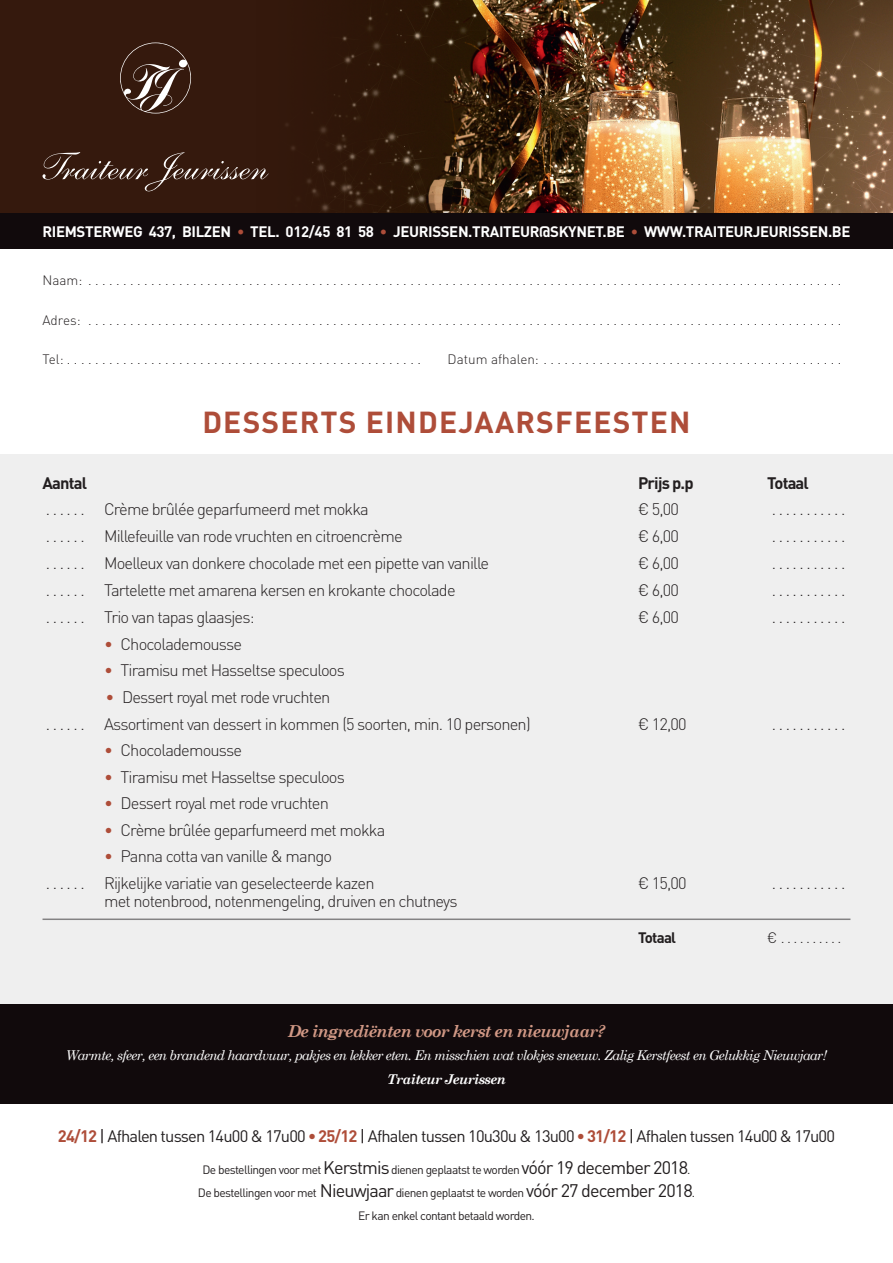
<style>
.page{position:relative;width:893px;height:1263px;background:#fff}
.page>*{position:absolute;margin:0;border:0;box-sizing:border-box;transform-origin:0 0}
.t1{font:700 30px "DIN";letter-spacing:.04em;color:#ae4d39}
.t2{font:300 16.5px "DIN";letter-spacing:-.05em;color:#231f20}
.t3{font:16.5px "DIN";letter-spacing:-.05em;color:#231f20}
.t4{font:italic 700 16.5px "Century Schoolbook";letter-spacing:-.05em;color:#d19885}
.t5{font:700 16.5px "DIN";letter-spacing:-.05em;color:#231f20}
.t6{font:700 15px "DIN";letter-spacing:-.025em;color:#fff}
.t7{font:300 15px "DIN";color:#231f20}
.t8{font:700 15px "DIN";letter-spacing:-.05em;color:#231f20}
.t9{font:300 13.5px "DIN";color:#231f20}
.t10{font:italic 13.5px "Century Schoolbook";letter-spacing:-.05em;color:#fff}
.t11{font:italic 700 13.5px "Century Schoolbook";letter-spacing:-.05em;color:#fff}
.t12{font:12px "DIN";letter-spacing:-.05em;color:#231f20}
.s1{color:#ae4d39}
.s2{font-weight:700;color:#ae4d39}
.s3{color:#110a0c}
.s4{font-size:18px}
</style>
<div class="page">
<div style="left:0;top:0;width:893px;height:249px;background:#110a0c"></div>
<div style="left:0;top:0;width:893px;height:213px;background:#35190d"></div>
<img style="left:286px;top:0;width:607px;height:213px">
<svg style="left:120px;top:43px;width:71px;height:70px"></svg>
<svg style="left:43px;top:152px;width:226px;height:39px"></svg>
<div style="left:0;top:1003px;width:893px;height:101px;background:#110a0c"></div>
<div style="left:0;top:454px;width:893px;height:549px;background:#efefef"></div>
<hr style="left:43px;top:918px;width:807px;height:2px;background:#838283">
<p class="t6" style="left:43px;top:222px;width:809px">RIEMSTERWEG 437, BILZEN <span class="s1">•</span> TEL. 012/45 81 58 <span class="s1">•</span> JEURISSEN.TRAITEUR@SKYNET.BE <span class="s1">•</span> WWW.TRAITEURJEURISSEN.BE</p>
<p class="t9" style="left:43px;top:272px;width:800px">Naam: . . . . . . . . . . . . . . . . . . . . . . . . . . . . . . . . . . . . . . . . . . . . . . . . . . . . . . . . . . . . . . . . . . . . . . . . . . . . . . . . . . . . . . . . . . . . . . . . . . . . . . . . . . . .</p>
<p class="t9" style="left:43px;top:312px;width:800px">Adres: . . . . . . . . . . . . . . . . . . . . . . . . . . . . . . . . . . . . . . . . . . . . . . . . . . . . . . . . . . . . . . . . . . . . . . . . . . . . . . . . . . . . . . . . . . . . . . . . . . . . . . . . . . . .</p>
<p class="t9" style="left:43px;top:351px;width:380px">Tel: . . . . . . . . . . . . . . . . . . . . . . . . . . . . . . . . . . . . . . . . . . . . . . . . . . .</p>
<p class="t9" style="left:448px;top:351px;width:395px">Datum afhalen: . . . . . . . . . . . . . . . . . . . . . . . . . . . . . . . . . . . . . . . . . . .</p>
<p class="t1" style="left:202px;top:403px;width:490px">DESSERTS EINDEJAARSFEESTEN</p>
<p class="t5" style="left:43px;top:472px;width:46px">Aantal</p>
<p class="t5" style="left:638px;top:472px;width:57px">Prijs p.p</p>
<p class="t5" style="left:767px;top:472px;width:43px">Totaal</p>
<p class="t2" style="left:46px;top:499px;width:37px">......</p>
<p class="t2" style="left:104px;top:499px;width:266px">Crème brûlée geparfumeerd met mokka</p>
<p class="t2" style="left:638px;top:499px;width:42px">€ 5,00</p>
<p class="t2" style="left:772px;top:499px;width:68px">. . . . . . . . . .</p>
<p class="t2" style="left:46px;top:526px;width:37px">......</p>
<p class="t2" style="left:104px;top:526px;width:300px">Millefeuille van rode vruchten en citroencrème</p>
<p class="t2" style="left:638px;top:526px;width:42px">€ 6,00</p>
<p class="t2" style="left:772px;top:526px;width:68px">. . . . . . . . . .</p>
<p class="t2" style="left:46px;top:553px;width:37px">......</p>
<p class="t2" style="left:104px;top:553px;width:387px">Moelleux van donkere chocolade met een pipette van vanille</p>
<p class="t2" style="left:638px;top:553px;width:42px">€ 6,00</p>
<p class="t2" style="left:772px;top:553px;width:68px">. . . . . . . . . .</p>
<p class="t2" style="left:46px;top:580px;width:37px">......</p>
<p class="t2" style="left:104px;top:580px;width:353px">Tartelette met amarena kersen en krokante chocolade</p>
<p class="t2" style="left:638px;top:580px;width:42px">€ 6,00</p>
<p class="t2" style="left:772px;top:580px;width:68px">. . . . . . . . . .</p>
<p class="t2" style="left:46px;top:607px;width:37px">......</p>
<p class="t2" style="left:104px;top:607px;width:152px">Trio van tapas glaasjes:</p>
<p class="t2" style="left:638px;top:607px;width:42px">€ 6,00</p>
<p class="t2" style="left:772px;top:607px;width:68px">. . . . . . . . . .</p>
<p class="t2" style="left:104px;top:633px;width:140px"><span class="s1">•</span> Chocolademousse</p>
<p class="t2" style="left:104px;top:660px;width:242px"><span class="s1">•</span> Tiramisu met Hasseltse speculoos</p>
<p class="t2" style="left:106px;top:686px;width:226px"><span class="s1">•</span> Dessert royal met rode vruchten</p>
<p class="t2" style="left:46px;top:713px;width:37px">......</p>
<p class="t2" style="left:104px;top:713px;width:428px">Assortiment van dessert in kommen (5 soorten, min. 10 personen)</p>
<p class="t2" style="left:638px;top:713px;width:50px">€ 12,00</p>
<p class="t2" style="left:772px;top:713px;width:68px">. . . . . . . . . .</p>
<p class="t2" style="left:104px;top:740px;width:140px"><span class="s1">•</span> Chocolademousse</p>
<p class="t2" style="left:104px;top:766px;width:242px"><span class="s1">•</span> Tiramisu met Hasseltse speculoos</p>
<p class="t2" style="left:104px;top:793px;width:226px"><span class="s1">•</span> Dessert royal met rode vruchten</p>
<p class="t2" style="left:104px;top:819px;width:283px"><span class="s1">•</span> Crème brûlée geparfumeerd met mokka</p>
<p class="t2" style="left:104px;top:846px;width:230px"><span class="s1">•</span> Panna cotta van vanille &amp; mango</p>
<p class="t2" style="left:46px;top:873px;width:37px">......</p>
<p class="t2" style="left:104px;top:873px;width:272px">Rijkelijke variatie van geselecteerde kazen</p>
<p class="t2" style="left:638px;top:873px;width:50px">€ 15,00</p>
<p class="t2" style="left:772px;top:873px;width:68px">. . . . . . . . . .</p>
<p class="t2" style="left:104px;top:890px;width:355px">met notenbrood, notenmengeling, druiven en chutneys</p>
<p class="t8" style="left:638px;top:928px;width:40px">Totaal</p>
<p class="t7" style="left:767px;top:928px;width:76px">€ . . . . . . . . . .</p>
<p class="t4" style="left:288px;top:1021px;width:319px">De ingrediënten voor kerst en nieuwjaar?</p>
<p class="t10" style="left:66px;top:1047px;width:763px">Warmte, sfeer, een brandend haardvuur, pakjes en lekker eten. En misschien wat vlokjes sneeuw. Zalig Kerstfeest en Gelukkig Nieuwjaar!</p>
<p class="t11" style="left:387px;top:1070px;width:120px">Traiteur Jeurissen</p>
<p class="t3" style="left:58px;top:1126px;width:779px"><span class="s2">24/12</span> <span class="s3">|</span> Afhalen tussen 14u00 &amp; 17u00 <span class="s2">• 25/12</span> <span class="s3">|</span> Afhalen tussen 10u30u &amp; 13u00 <span class="s2">• 31/12</span> <span class="s3">|</span> Afhalen tussen 14u00 &amp; 17u00</p>
<p class="t12" style="left:202px;top:1162px;width:489px">De bestellingen voor met <span class="s4">Kerstmis</span> dienen geplaatst te worden <span class="s4">vóór 19 december 2018</span>.</p>
<p class="t12" style="left:198px;top:1185px;width:499px">De bestellingen voor met <span class="s4">Nieuwjaar</span> dienen geplaatst te worden <span class="s4">vóór 27 december 2018</span>.</p>
<p class="t12" style="left:358px;top:1208px;width:178px">Er kan enkel contant betaald worden.</p>
</div>
